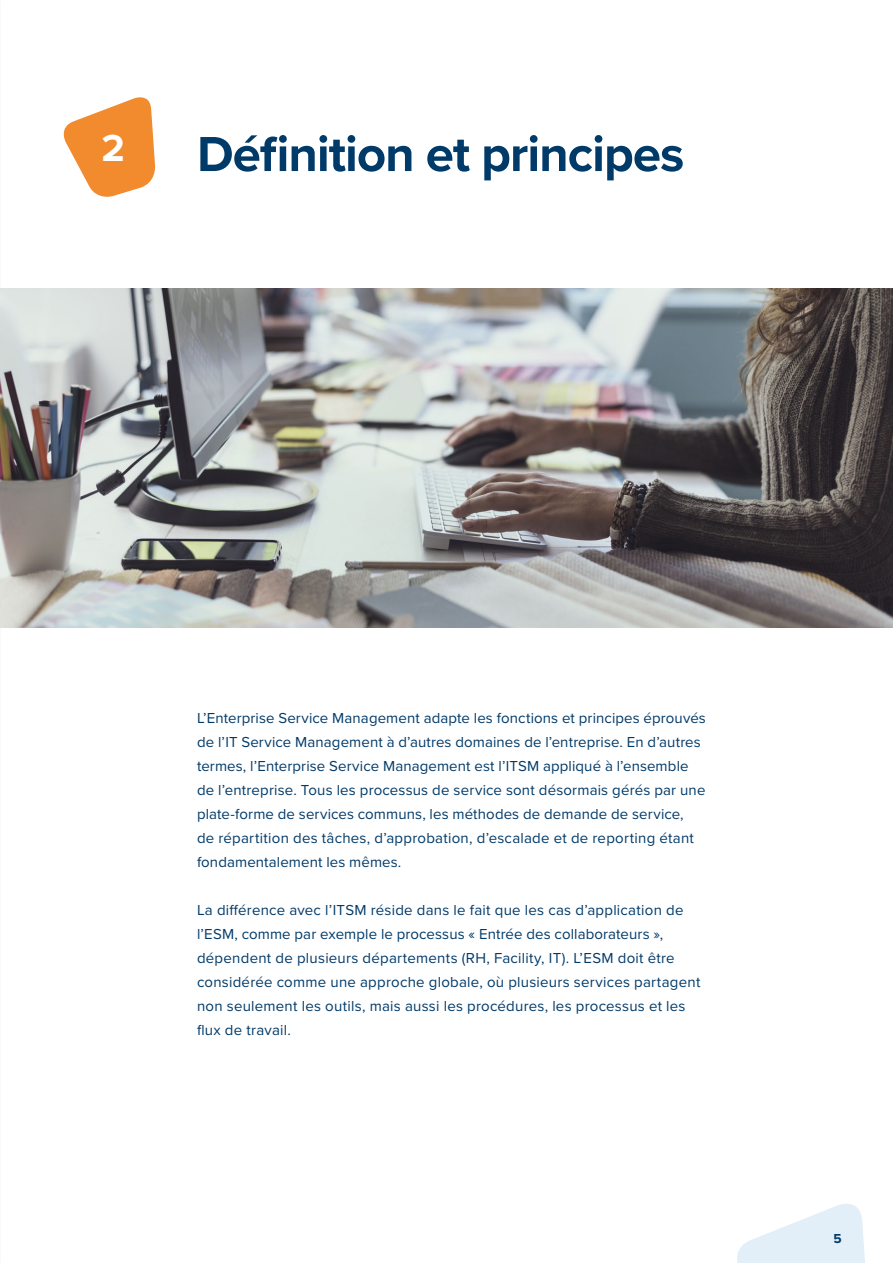
<style>
.page{position:relative;width:893px;height:1263px;background:#fff}
.page>*{position:absolute;margin:0;border:0;box-sizing:border-box;transform-origin:0 0}
.t1{font:700 51px "Proxima Nova";letter-spacing:-.02em;color:#003a69}
.t2{font:700 39px "Proxima Nova";color:#fff}
.t3{font:15px/24px "Proxima Nova";letter-spacing:.01em;color:#003a69}
.t4{font:700 13.5px "Proxima Nova";color:#003a69}
</style>
<div class="page">
<svg style="left:63px;top:97px;width:93px;height:100px"></svg>
<img style="left:0;top:289px;width:893px;height:338px">
<svg style="left:737px;top:1204px;width:128px;height:59px"></svg>
<h2 class="t2" style="left:101px;top:119px;width:25px">2</h2>
<h1 class="t1" style="left:197px;top:116px;width:489px">Définition et principes</h1>
<p class="t3" style="left:197px;top:705px;width:510px">L’Enterprise Service Management adapte les fonctions et principes éprouvés de l’IT Service Management à d’autres domaines de l’entreprise. En d’autres termes, l’Enterprise Service Management est l’ITSM appliqué à l’ensemble de l’entreprise. Tous les processus de service sont désormais gérés par une plate-forme de services communs, les méthodes de demande de service,<br>de répartition des tâches, d’approbation, d’escalade et de reporting étant fondamentalement les mêmes.</p>
<p class="t3" style="left:197px;top:897px;width:505px">La différence avec l’ITSM réside dans le fait que les cas d’application de l’ESM, comme par exemple le processus « Entrée des collaborateurs », dépendent de plusieurs départements (RH, Facility, IT). L’ESM doit être considérée comme une approche globale, où plusieurs services partagent non seulement les outils, mais aussi les procédures, les processus et les flux de travail.</p>
<p class="t4" style="left:833px;top:1228px;width:10px">5</p>
</div>
